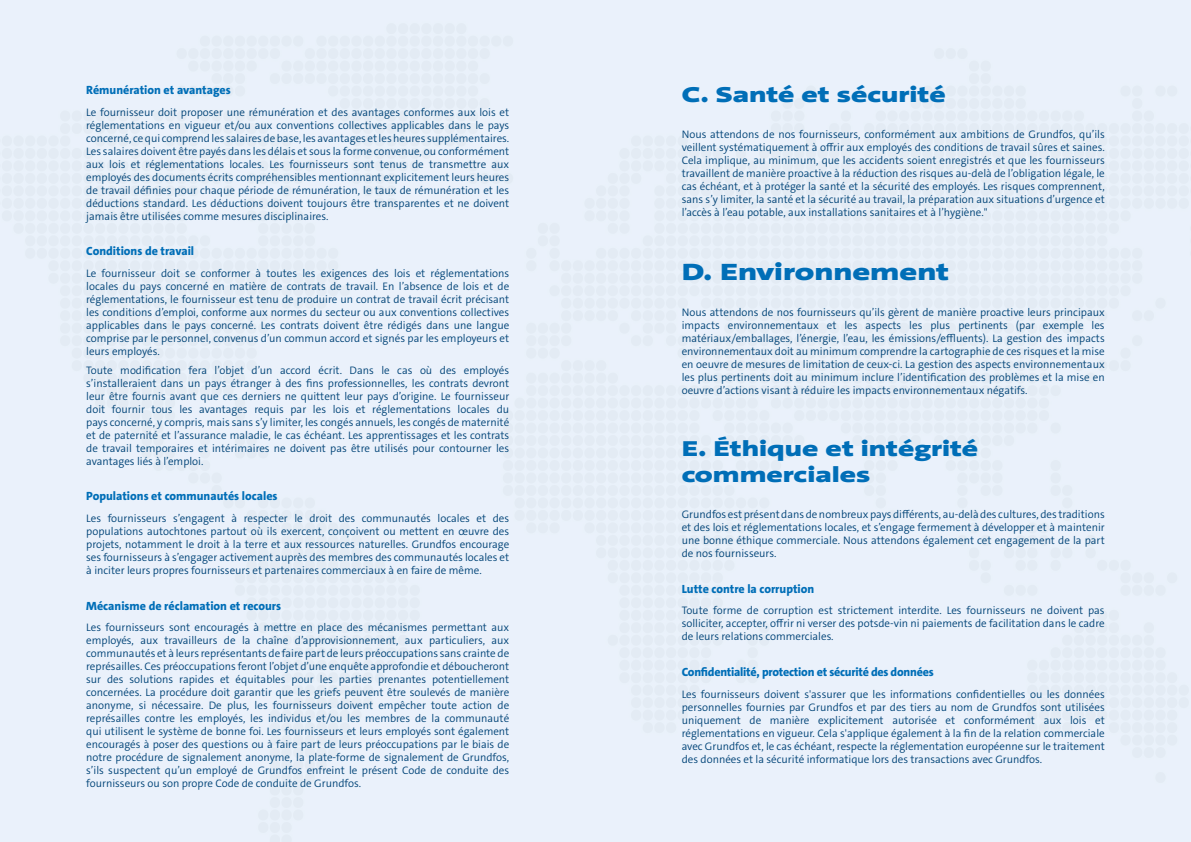
<style>
.page{position:relative;width:1191px;height:842px;background:#fff}
.page>*{position:absolute;margin:0;border:0;box-sizing:border-box;transform-origin:0 0}
.t1{font:900 24px "Grundfos The Sans Extd";color:#006eb7}
.t2{font:900 22px/26px "Grundfos The Sans Extd";color:#006eb7}
.t3{font:800 12px "Grundfos The Sans";color:#006eb7}
.t4{font:800 12px "Grundfos The Sans";letter-spacing:-.02em;color:#006eb7}
.t5{font:300 11px/13px "Grundfos The Sans";color:#004377;text-align:justify}
</style>
<div class="page">
<p class="t3" style="left:86px;top:82px;width:146px">Rémunération et avantages</p>
<p class="t5" style="left:86px;top:106px;width:424px">Le fournisseur doit proposer une rémunération et des avantages conformes aux lois et réglementations en vigueur et/ou aux conventions collectives applicables dans le pays concerné, ce qui comprend les salaires de base, les avantages et les heures supplémentaires.<br>Les salaires doivent être payés dans les délais et sous la forme convenue, ou conformément aux lois et réglementations locales. Les fournisseurs sont tenus de transmettre aux employés des documents écrits compréhensibles mentionnant explicitement leurs heures de travail définies pour chaque période de rémunération, le taux de rémunération et les déductions standard. Les déductions doivent toujours être transparentes et ne doivent jamais être utilisées comme mesures disciplinaires.</p>
<p class="t3" style="left:86px;top:244px;width:109px">Conditions de travail</p>
<p class="t5" style="left:86px;top:267px;width:424px">Le fournisseur doit se conformer à toutes les exigences des lois et réglementations locales du pays concerné en matière de contrats de travail. En l’absence de lois et de réglementations, le fournisseur est tenu de produire un contrat de travail écrit précisant les conditions d’emploi, conforme aux normes du secteur ou aux conventions collectives applicables dans le pays concerné. Les contrats doivent être rédigés dans une langue comprise par le personnel, convenus d’un commun accord et signés par les employeurs et leurs employés.</p>
<p class="t5" style="left:86px;top:363px;width:424px">Toute modification fera l’objet d’un accord écrit. Dans le cas où des employés s’installeraient dans un pays étranger à des fins professionnelles, les contrats devront leur être fournis avant que ces derniers ne quittent leur pays d’origine. Le fournisseur doit fournir tous les avantages requis par les lois et réglementations locales du pays concerné, y compris, mais sans s’y limiter, les congés annuels, les congés de maternité et de paternité et l’assurance maladie, le cas échéant. Les apprentissages et les contrats de travail temporaires et intérimaires ne doivent pas être utilisés pour contourner les avantages liés à l’emploi.</p>
<p class="t3" style="left:86px;top:489px;width:193px">Populations et communautés locales</p>
<p class="t5" style="left:86px;top:512px;width:424px">Les fournisseurs s’engagent à respecter le droit des communautés locales et des populations autochtones partout où ils exercent, conçoivent ou mettent en œuvre des projets, notamment le droit à la terre et aux ressources naturelles. Grundfos encourage ses fournisseurs à s’engager activement auprès des membres des communautés locales et à inciter leurs propres fournisseurs et partenaires commerciaux à en faire de même.</p>
<p class="t3" style="left:86px;top:598px;width:196px">Mécanisme de réclamation et recours</p>
<p class="t5" style="left:86px;top:621px;width:424px">Les fournisseurs sont encouragés à mettre en place des mécanismes permettant aux employés, aux travailleurs de la chaîne d’approvisionnement, aux particuliers, aux communautés et à leurs représentants de faire part de leurs préoccupations sans crainte de représailles. Ces préoccupations feront l’objet d’une enquête approfondie et déboucheront sur des solutions rapides et équitables pour les parties prenantes potentiellement concernées. La procédure doit garantir que les griefs peuvent être soulevés de manière anonyme, si nécessaire. De plus, les fournisseurs doivent empêcher toute action de représailles contre les employés, les individus et/ou les membres de la communauté qui utilisent le système de bonne foi. Les fournisseurs et leurs employés sont également encouragés à poser des questions ou à faire part de leurs préoccupations par le biais de notre procédure de signalement anonyme, la plate-forme de signalement de Grundfos, s’ils suspectent qu’un employé de Grundfos enfreint le présent Code de conduite des fournisseurs ou son propre Code de conduite de Grundfos.</p>
<h2 class="t2" style="left:681px;top:82px;width:266px">C. Santé et sécurité</h2>
<p class="t5" style="left:681px;top:128px;width:424px">Nous attendons de nos fournisseurs, conformément aux ambitions de Grundfos, qu’ils veillent systématiquement à offrir aux employés des conditions de travail sûres et saines.<br>Cela implique, au minimum, que les accidents soient enregistrés et que les fournisseurs travaillent de manière proactive à la réduction des risques au-delà de l’obligation légale, le cas échéant, et à protéger la santé et la sécurité des employés. Les risques comprennent, sans s’y limiter, la santé et la sécurité au travail, la préparation aux situations d’urgence et l’accès à l’eau potable, aux installations sanitaires et à l’hygiène."</p>
<h1 class="t1" style="left:681px;top:256px;width:269px">D. Environnement</h1>
<p class="t5" style="left:681px;top:306px;width:424px">Nous attendons de nos fournisseurs qu’ils gèrent de manière proactive leurs principaux impacts environnementaux et les aspects les plus pertinents (par exemple les matériaux/emballages, l’énergie, l’eau, les émissions/effluents). La gestion des impacts environnementaux doit au minimum comprendre la cartographie de ces risques et la mise en oeuvre de mesures de limitation de ceux-ci. La gestion des aspects environnementaux les plus pertinents doit au minimum inclure l’identification des problèmes et la mise en oeuvre d’actions visant à réduire les impacts environnementaux négatifs.</p>
<h2 class="t2" style="left:681px;top:436px;width:298px">E. Éthique et intégrité commerciales</h2>
<p class="t5" style="left:681px;top:508px;width:424px">Grundfos est présent dans de nombreux pays différents, au-delà des cultures, des traditions et des lois et réglementations locales, et s’engage fermement à développer et à maintenir une bonne éthique commerciale. Nous attendons également cet engagement de la part de nos fournisseurs.</p>
<p class="t3" style="left:681px;top:581px;width:134px">Lutte contre la corruption</p>
<p class="t5" style="left:681px;top:604px;width:424px">Toute forme de corruption est strictement interdite. Les fournisseurs ne doivent pas solliciter, accepter, offrir ni verser des potsde-vin ni paiements de facilitation dans le cadre de leurs relations commerciales.</p>
<p class="t4" style="left:681px;top:664px;width:253px">Confidentialité, protection et sécurité des données</p>
<p class="t5" style="left:681px;top:687px;width:424px">Les fournisseurs doivent s'assurer que les informations confidentielles ou les données personnelles fournies par Grundfos et par des tiers au nom de Grundfos sont utilisées uniquement de manière explicitement autorisée et conformément aux lois et réglementations en vigueur. Cela s'applique également à la fin de la relation commerciale avec Grundfos et, le cas échéant, respecte la réglementation européenne sur le traitement des données et la sécurité informatique lors des transactions avec Grundfos.</p>
</div>
